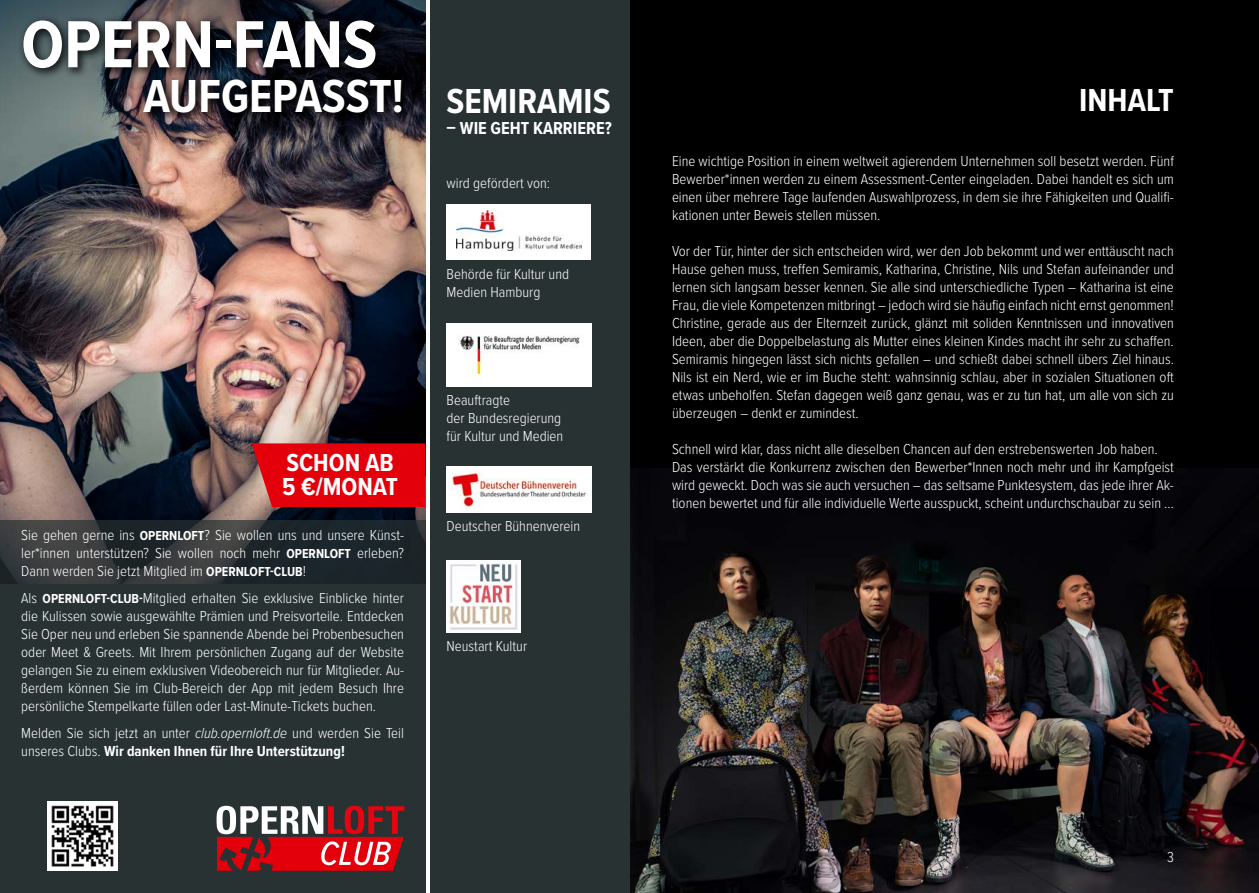
<style>
.page{position:relative;width:1259px;height:893px;background:#fff}
.page>*{position:absolute;margin:0;border:0;box-sizing:border-box;transform-origin:0 0}
.t1{font:700 69px "Proxima Nova Cond";color:#fff}
.t2{font:700 48px "Proxima Nova Cond";color:#fff}
.t3{font:700 36px "Proxima Nova Cond";color:#fff}
.t4{font:700 33px "Proxima Nova Cond";color:#fff}
.t5{font:700 25.5px/24px "Proxima Nova Cond";color:#fff}
.t6{font:700 18px "Proxima Nova Cond";color:#fff}
.t7{font:300 15px/18px "Proxima Nova Cond";color:#fff;text-align:justify}
.s1{font-weight:700;font-size:13.5px}
.s2{font-style:italic}
.s3{font-weight:700}
</style>
<div class="page">
<div style="left:629px;top:0;width:630px;height:893px;background:#000"></div>
<img style="left:629px;top:468px;width:630px;height:425px">
<div style="left:0;top:0;width:425px;height:893px;background:#283233"></div>
<img style="left:0;top:0;width:425px;height:584px">
<svg style="left:0;top:520px;width:425px;height:63px;fill:#1c272d"></svg>
<div style="left:18px;top:15px;width:396px;height:110px;background:#000;opacity:.75"></div>
<svg style="left:252px;top:443px;width:173px;height:64px;background:#de0812"></svg>
<svg style="left:216px;top:806px;width:188px;height:65px"></svg>
<img style="left:48px;top:801px;width:69px;height:70px">
<div style="left:429px;top:0;width:200px;height:893px;background:#283233"></div>
<img style="left:446px;top:324px;width:145px;height:62px">
<div style="left:446px;top:204px;width:145px;height:55px;background:#fff"></div>
<img style="left:456px;top:211px;width:125px;height:39px">
<img style="left:446px;top:466px;width:145px;height:47px">
<img style="left:446px;top:560px;width:74px;height:72px">
<h1 class="t1" style="left:21px;top:-6px;width:358px">OPERN-FANS</h1>
<h2 class="t2" style="left:144px;top:61px;width:262px">AUFGEPASST!</h2>
<h3 class="t5" style="left:282px;top:450px;width:117px">SCHON AB<br>5 €/MONAT</h3>
<p class="t7" style="left:21px;top:525px;width:384px">Sie gehen gerne ins <span class="s1">OPERNLOFT</span>? Sie wollen uns und unsere Künst&shy;ler*innen unterstützen? Sie wollen noch mehr <span class="s1">OPERNLOFT</span> erleben?<br>Dann werden Sie jetzt Mitglied im <span class="s1">OPERNLOFT-CLUB</span>!</p>
<p class="t7" style="left:21px;top:588px;width:384px">Als <span class="s1">OPERNLOFT-CLUB-</span>Mitglied erhalten Sie exklusive Einblicke hinter die Kulissen sowie ausgewählte Prämien und Preisvorteile. Entdecken Sie Oper neu und erleben Sie spannende Abende bei Probenbesuchen oder Meet &amp; Greets. Mit Ihrem persönlichen Zugang auf der Website gelangen Sie zu einem exklusiven Videobereich nur für Mitglieder. Au&shy;ßerdem können Sie im Club-Bereich der App mit jedem Besuch Ihre persönliche Stempelkarte füllen oder Last-Minute-Tickets buchen.</p>
<p class="t7" style="left:21px;top:723px;width:384px">Melden Sie sich jetzt an unter <span class="s2">club.opernloft.de</span> und werden Sie Teil unseres Clubs. <span class="s3">Wir danken Ihnen für Ihre Unterstützung!</span></p>
<h3 class="t3" style="left:446px;top:75px;width:166px">SEMIRAMIS</h3>
<p class="t6" style="left:446px;top:115px;width:167px">– WIE GEHT KARRIERE?</p>
<p class="t7" style="left:446px;top:174px;width:105px">wird gefördert von:</p>
<p class="t7" style="left:446px;top:264px;width:124px">Behörde für Kultur und<br>Medien Hamburg</p>
<p class="t7" style="left:446px;top:390px;width:118px;text-align:left">Beauftragte<br>der Bundesregierung für Kultur und Medien</p>
<p class="t7" style="left:446px;top:516px;width:135px">Deutscher Bühnenverein</p>
<p class="t7" style="left:446px;top:636px;width:82px">Neustart Kultur</p>
<h3 class="t4" style="left:1079px;top:76px;width:96px">INHALT</h3>
<p class="t7" style="left:672px;top:151px;width:503px">Eine wichtige Position in einem weltweit agierendem Unternehmen soll besetzt werden. Fünf Bewerber*innen werden zu einem Assessment-Center eingeladen. Dabei handelt es sich um einen über mehrere Tage laufenden Auswahlprozess, in dem sie ihre Fähigkeiten und Qualifi&shy;kationen unter Beweis stellen müssen.</p>
<p class="t7" style="left:672px;top:241px;width:503px">Vor der Tür, hinter der sich entscheiden wird, wer den Job bekommt und wer enttäuscht nach Hause gehen muss, treffen Semiramis, Katharina, Christine, Nils und Stefan aufeinander und lernen sich langsam besser kennen. Sie alle sind unterschiedliche Typen – Katharina ist eine Frau, die viele Kompetenzen mitbringt – jedoch wird sie häufig einfach nicht ernst genommen!<br>Christine, gerade aus der Elternzeit zurück, glänzt mit soliden Kenntnissen und innovativen Ideen, aber die Doppelbelastung als Mutter eines kleinen Kindes macht ihr sehr zu schaffen.<br>Semiramis hingegen lässt sich nichts gefallen – und schießt dabei schnell übers Ziel hinaus.<br>Nils ist ein Nerd, wie er im Buche steht: wahnsinnig schlau, aber in sozialen Situationen oft etwas unbeholfen. Stefan dagegen weiß ganz genau, was er zu tun hat, um alle von sich zu überzeugen – denkt er zumindest.</p>
<p class="t7" style="left:672px;top:439px;width:503px;text-align:left">Schnell wird klar, dass nicht alle dieselben Chancen auf den erstrebenswerten Job haben.<br>Das verstärkt die Konkurrenz zwischen den Bewerber*Innen noch mehr und ihr Kampfgeist wird geweckt. Doch was sie auch versuchen – das seltsame Punktesystem, das jede ihrer Ak&shy;tionen bewertet und für alle individuelle Werte ausspuckt, scheint undurchschaubar zu sein …</p>
<p class="t7" style="left:1167px;top:847px;width:8px">3</p>
</div>
